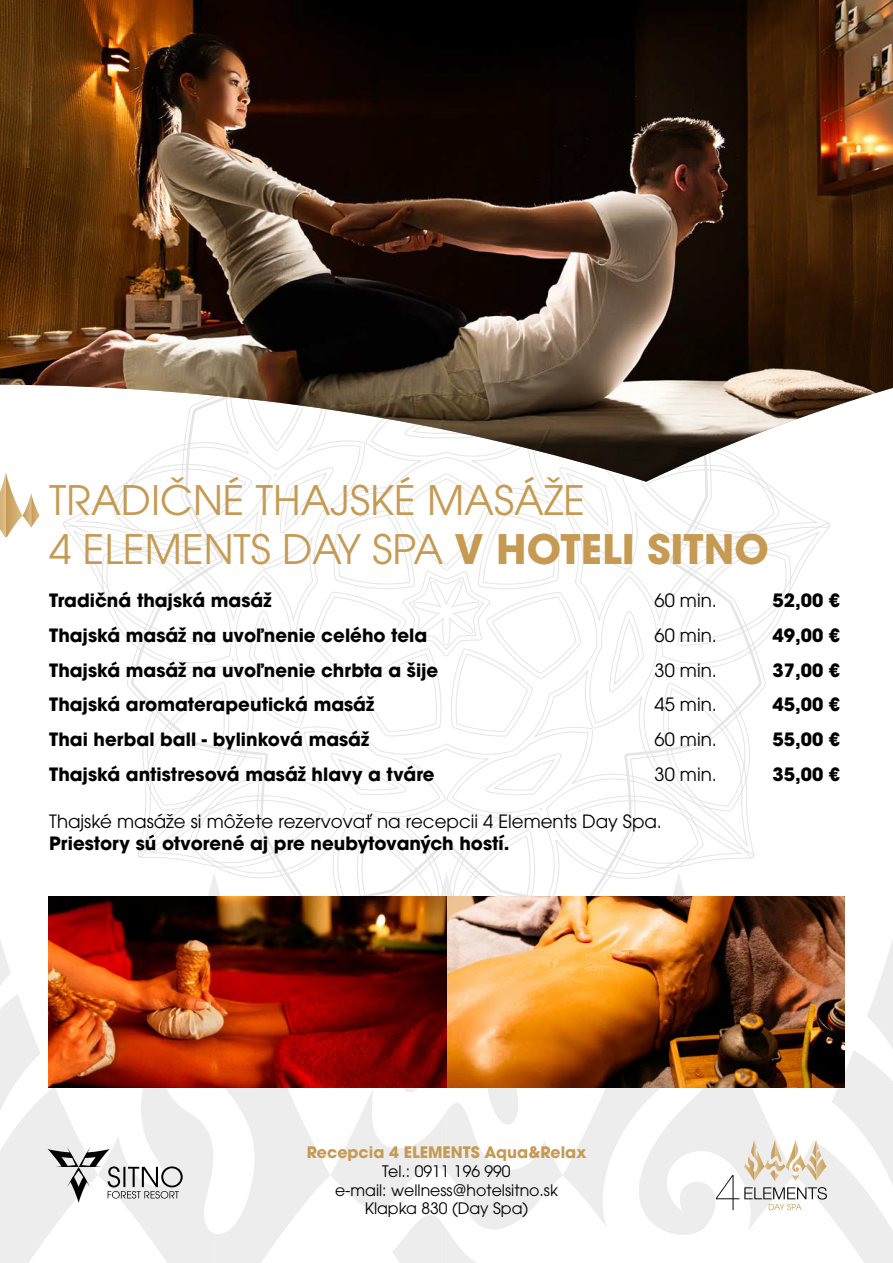
<style>
.page{position:relative;width:893px;height:1263px;background:#fff}
.page>*{position:absolute;margin:0;border:0;box-sizing:border-box;transform-origin:0 0}
.t1{font:40.5px/48.4px "ITC Avant Garde Pro";color:#c69a53}
.t2{font:700 18.3px "ITC Avant Garde Pro";color:#000}
.t3{font:18.3px "ITC Avant Garde Pro";color:#000}
.t4{font:15.75px/18.9px "ITC Avant Garde Pro";color:#000;text-align:center}
.t5{font:700 15.75px "ITC Avant Garde Pro";color:#c69a53}
.s1{font-weight:700}
</style>
<div class="page">
<svg style="left:63px;top:482px;width:767px;height:390px"></svg>
<img style="left:0;top:0;width:893px;height:482px">
<svg style="left:183px;top:1087px;width:21px;height:176px;fill:#ededed"></svg>
<svg style="left:204px;top:872px;width:126px;height:391px"></svg>
<svg style="left:330px;top:872px;width:116px;height:391px"></svg>
<svg style="left:446px;top:872px;width:117px;height:391px"></svg>
<svg style="left:0;top:472px;width:39px;height:65px"></svg>
<img style="left:183px;top:896px;width:380px;height:191px">
<svg style="left:0;top:896px;width:183px;height:367px"></svg>
<img style="left:563px;top:872px;width:330px;height:391px">
<h1 class="t1" style="left:49px;top:475px;width:721px">TRADIČNÉ THAJSKÉ MASÁŽE<br>4 ELEMENTS DAY SPA <span class="s1">V HOTELI SITNO</span></h1>
<p class="t2" style="left:49px;top:588px;width:224px">Tradičná thajská masáž</p>
<p class="t3" style="left:655px;top:589px;width:64px">60 min.</p>
<p class="t2" style="left:772px;top:588px;width:69px">52,00 €</p>
<p class="t2" style="left:49px;top:623px;width:380px">Thajská masáž na uvoľnenie celého tela</p>
<p class="t3" style="left:655px;top:624px;width:64px">60 min.</p>
<p class="t2" style="left:772px;top:623px;width:69px">49,00 €</p>
<p class="t2" style="left:49px;top:658px;width:391px">Thajská masáž na uvoľnenie chrbta a šije</p>
<p class="t3" style="left:655px;top:659px;width:64px">30 min.</p>
<p class="t2" style="left:772px;top:658px;width:69px">37,00 €</p>
<p class="t2" style="left:49px;top:692px;width:326px">Thajská aromaterapeutická masáž</p>
<p class="t3" style="left:655px;top:693px;width:64px">45 min.</p>
<p class="t2" style="left:772px;top:692px;width:69px">45,00 €</p>
<p class="t2" style="left:49px;top:727px;width:321px">Thai herbal ball - bylinková masáž</p>
<p class="t3" style="left:655px;top:728px;width:64px">60 min.</p>
<p class="t2" style="left:772px;top:727px;width:69px">55,00 €</p>
<p class="t2" style="left:49px;top:762px;width:387px">Thajská antistresová masáž hlavy a tváre</p>
<p class="t3" style="left:655px;top:763px;width:64px">30 min.</p>
<p class="t2" style="left:772px;top:762px;width:69px">35,00 €</p>
<p class="t3" style="left:49px;top:810px;width:614px">Thajské masáže si môžete rezervovať na recepcii 4 Elements Day Spa.</p>
<p class="t2" style="left:49px;top:831px;width:462px">Priestory sú otvorené aj pre neubytovaných hostí.</p>
<p class="t5" style="left:307px;top:1141px;width:281px">Recepcia 4 ELEMENTS Aqua&amp;Relax</p>
<p class="t4" style="left:335px;top:1161px;width:224px">Tel.: 0911 196 990<br>e-mail: wellness@hotelsitno.sk<br>Klapka 830 (Day Spa)</p>
</div>
